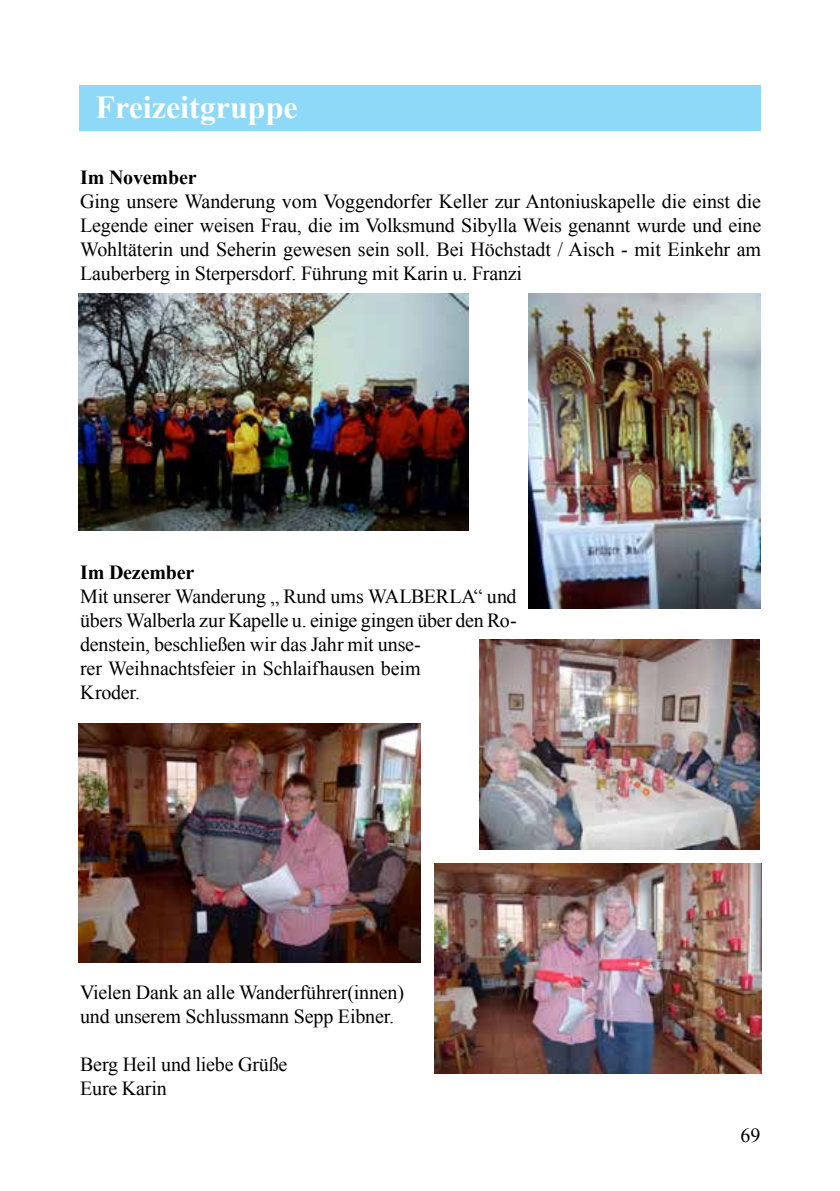
<style>
.page{position:relative;width:840px;height:1191px;background:#fff}
.page>*{position:absolute;margin:0;border:0;box-sizing:border-box;transform-origin:0 0}
.t1{font:700 32px "Times New Roman";color:#fff}
.t2{font:20px/24px "Times New Roman";letter-spacing:-.01em;color:#000}
.t3{font:700 20px "Times New Roman";letter-spacing:-.01em;color:#000}
</style>
<div class="page">
<img style="left:79px;top:293px;width:389px;height:237px">
<img style="left:79px;top:723px;width:341px;height:239px">
<img style="left:528px;top:293px;width:232px;height:316px">
<img style="left:479px;top:639px;width:280px;height:210px">
<img style="left:434px;top:863px;width:326px;height:210px">
<div style="left:79px;top:85px;width:681px;height:45px;background:#8ed8f8"></div>
<h1 class="t1" style="left:95px;top:85px;width:204px">Freizeitgruppe</h1>
<p class="t3" style="left:80px;top:163px;width:118px">Im November</p>
<p class="t2" style="left:80px;top:189px;width:682px;text-align:justify">Ging unsere Wanderung vom Voggendorfer Keller zur Antoniuskapelle die einst die Legende einer weisen Frau, die im Volksmund Sibylla Weis genannt wurde und eine Wohltäterin und Seherin gewesen sein soll. Bei Höchstadt / Aisch - mit Einkehr am Lauberberg in Sterpersdorf. Führung mit Karin u. Franzi</p>
<p class="t3" style="left:80px;top:558px;width:116px">Im Dezember</p>
<p class="t2" style="left:80px;top:584px;width:438px">Mit unserer Wanderung „ Rund ums WALBERLA“ und übers Walberla zur Kapelle u. einige gingen über den Ro&shy;denstein, beschließen wir das Jahr mit unse-<br>rer Weihnachtsfeier in Schlaifhausen beim<br>Kroder.</p>
<p class="t2" style="left:80px;top:980px;width:325px">Vielen Dank an alle Wanderführer(innen) und unserem Schlussmann Sepp Eibner.</p>
<p class="t2" style="left:80px;top:1052px;width:209px">Berg Heil und liebe Grüße<br>Eure Karin</p>
<p class="t2" style="left:740px;top:1123px;width:21px">69</p>
</div>
